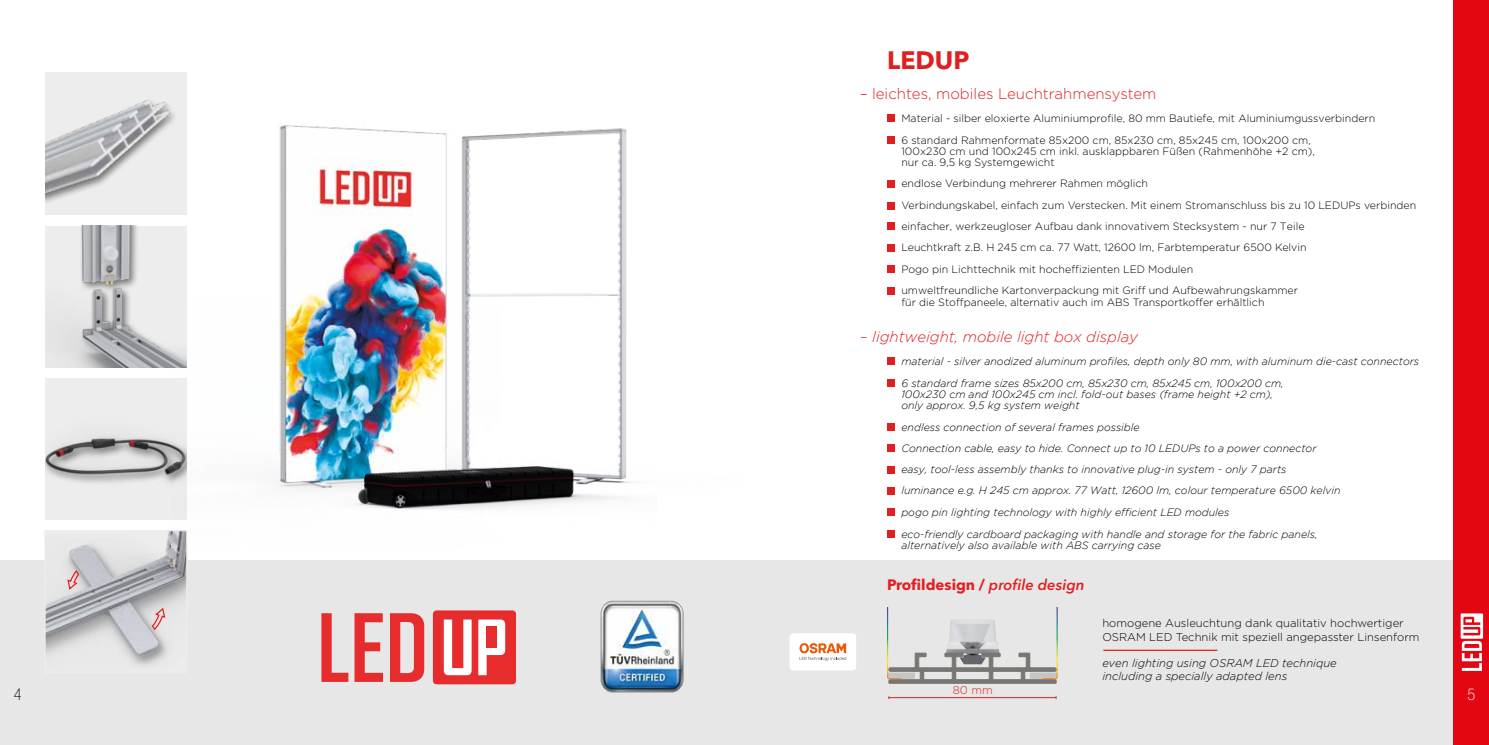
<style>
.page{position:relative;width:1489px;height:745px;background:#fff}
.page>*{position:absolute;margin:0;border:0;box-sizing:border-box;transform-origin:0 0}
.t1{font:700 25px "Avenir Next LT Pro";color:#e11f21}
.t2{font:100 condensed 16.25px "Helvetica Neue LT Pro";color:#000}
.t3{font:100 condensed 16.25px "Helvetica Neue LT Pro";color:#fff}
.t4{font:300 15px "Gotham";color:#e11f21}
.t5{font:italic 300 15px "Gotham";color:#e11f21}
.t6{font:700 15px "Avenir Next LT Pro";color:#e11f21}
.t7{font:300 11.25px/13.5px "Gotham";color:#000}
.t8{font:italic 300 11.25px/12.5px "Gotham";color:#000}
.t9{font:300 11.25px "Gotham";color:#e11f21}
.t10{font:300 10.62px/21.4px "Gotham";color:#000}
.t11{font:italic 300 10.62px/21.4px "Gotham";color:#000}
.s1{font-weight:600;font-style:italic}
</style>
<div class="page">
<div style="left:0;top:560px;width:1488px;height:184px;background:#e7e7e7"></div>
<div style="left:1453px;top:0;width:35px;height:744px;background:#e30613"></div>
<div style="left:887px;top:115px;width:7px;height:7px;background:#e11f21"></div>
<div style="left:887px;top:136px;width:7px;height:7px;background:#e11f21"></div>
<div style="left:887px;top:180px;width:7px;height:7px;background:#e11f21"></div>
<div style="left:887px;top:223px;width:7px;height:7px;background:#e11f21"></div>
<div style="left:887px;top:244px;width:7px;height:7px;background:#e11f21"></div>
<div style="left:887px;top:265px;width:7px;height:7px;background:#e11f21"></div>
<div style="left:887px;top:287px;width:7px;height:7px;background:#e11f21"></div>
<div style="left:887px;top:357px;width:7px;height:8px;background:#e11f21"></div>
<div style="left:887px;top:379px;width:7px;height:7px;background:#e11f21"></div>
<div style="left:887px;top:423px;width:7px;height:7px;background:#e11f21"></div>
<div style="left:887px;top:466px;width:7px;height:7px;background:#e11f21"></div>
<div style="left:887px;top:487px;width:7px;height:7px;background:#e11f21"></div>
<div style="left:887px;top:508px;width:7px;height:7px;background:#e11f21"></div>
<div style="left:887px;top:530px;width:7px;height:7px;background:#e11f21"></div>
<svg style="left:433px;top:610px;width:83px;height:74px;background:#ee7071"></svg>
<div style="left:486px;top:626px;width:11px;height:21px;background:#e72c2e"></div>
<svg style="left:321px;top:613px;width:27px;height:68px"></svg>
<svg style="left:354px;top:613px;width:29px;height:68px"></svg>
<svg style="left:390px;top:613px;width:34px;height:68px"></svg>
<img style="left:45px;top:378px;width:125px;height:139px">
<img style="left:45px;top:225px;width:125px;height:142px">
<img style="left:45px;top:72px;width:125px;height:143px">
<img style="left:46px;top:531px;width:139px;height:134px">
<div style="left:44px;top:529px;width:143px;height:143px;border:1px solid #ededed"></div>
<svg style="left:66px;top:568px;width:100px;height:63px;background:#b5b3b7"></svg>
<img style="left:170px;top:72px;width:229px;height:482px">
<img style="left:399px;top:128px;width:228px;height:283px">
<img style="left:301px;top:411px;width:332px;height:118px">
<div style="left:789px;top:633px;width:67px;height:37px;background:#fff;border-radius:4px"></div>
<svg style="left:799px;top:643px;width:47px;height:17px"></svg>
<hr style="left:1103px;top:649px;width:114px;height:1px;background:#e11f21">
<hr style="left:888px;top:696px;width:168px;height:1px;background:#e11f21">
<svg style="left:887px;top:607px;width:170px;height:76px"></svg>
<svg style="left:1460px;top:613px;width:22px;height:57px"></svg>
<img style="left:600px;top:600px;width:84px;height:93px">
<div style="left:887px;top:202px;width:7px;height:7px;background:#e11f21"></div>
<div style="left:887px;top:444px;width:7px;height:7px;background:#e11f21"></div>
<h1 class="t1" style="left:887px;top:45px;width:84px">LEDUP</h1>
<h3 class="t4" style="left:859px;top:86px;width:298px">– leichtes, mobiles Leuchtrahmensystem</h3>
<p class="t10" style="left:901px;top:107px;width:475px;line-height:21.9px">Material - silber eloxierte Aluminiumprofile, 80 mm Bautiefe, mit Aluminiumgussverbindern<br>6 standard Rahmenformate 85x200 cm, 85x230 cm, 85x245 cm, 100x200 cm,</p>
<p class="t10" style="left:901px;top:145px;width:415px;line-height:11.2px">100x230 cm und 100x245 cm inkl. ausklappbaren Füßen (Rahmenhöhe +2 cm), nur ca. 9,5 kg Systemgewicht</p>
<p class="t10" style="left:901px;top:173px;width:516px">endlose Verbindung mehrerer Rahmen möglich<br>Verbindungskabel, einfach zum Verstecken. Mit einem Stromanschluss bis zu 10 LEDUPs verbinden einfacher, werkzeugloser Aufbau dank innovativem Stecksystem - nur 7 Teile<br>Leuchtkraft z.B. H 245 cm ca. 77 Watt, 12600 lm, Farbtemperatur 6500 Kelvin<br>Pogo pin Lichttechnik mit hocheffizienten LED Modulen<br>umweltfreundliche Kartonverpackung mit Griff und Aufbewahrungskammer</p>
<p class="t10" style="left:901px;top:291px;width:364px">für die Stoffpaneele, alternativ auch im ABS Transportkoffer erhältlich</p>
<h3 class="t5" style="left:859px;top:328px;width:279px">– lightweight, mobile light box display</h3>
<p class="t11" style="left:901px;top:350px;width:519px;line-height:21.9px">material - silver anodized aluminum profiles, depth only 80 mm, with aluminum die-cast connectors<br>6 standard frame sizes 85x200 cm, 85x230 cm, 85x245 cm, 100x200 cm,</p>
<p class="t11" style="left:901px;top:388px;width:373px;line-height:11.2px">100x230 cm and 100x245 cm incl. fold-out bases (frame height +2 cm), only approx. 9,5 kg system weight</p>
<p class="t11" style="left:901px;top:416px;width:440px">endless connection of several frames possible<br>Connection cable, easy to hide. Connect up to 10 LEDUPs to a power connector easy, tool-less assembly thanks to innovative plug-in system - only 7 parts luminance e.g. H 245 cm approx. 77 Watt, 12600 lm, colour temperature 6500 kelvin pogo pin lighting technology with highly efficient LED modules<br>eco-friendly cardboard packaging with handle and storage for the fabric panels,</p>
<p class="t11" style="left:901px;top:534px;width:261px">alternatively also available with ABS carrying case</p>
<h3 class="t6" style="left:887px;top:575px;width:199px">Profildesign / <span class="s1">profile design</span></h3>
<p class="t7" style="left:1102px;top:616px;width:318px">homogene Ausleuchtung dank qualitativ hochwertiger<br>OSRAM LED Technik mit speziell angepasster Linsenform</p>
<p class="t8" style="left:1102px;top:656px;width:236px">even lighting using OSRAM LED technique including a specially adapted lens</p>
<p class="t9" style="left:952px;top:683px;width:41px">80 mm</p>
<h2 class="t2" style="left:14px;top:684px;width:9px">4</h2>
<h2 class="t3" style="left:1467px;top:684px;width:9px">5</h2>
</div>
